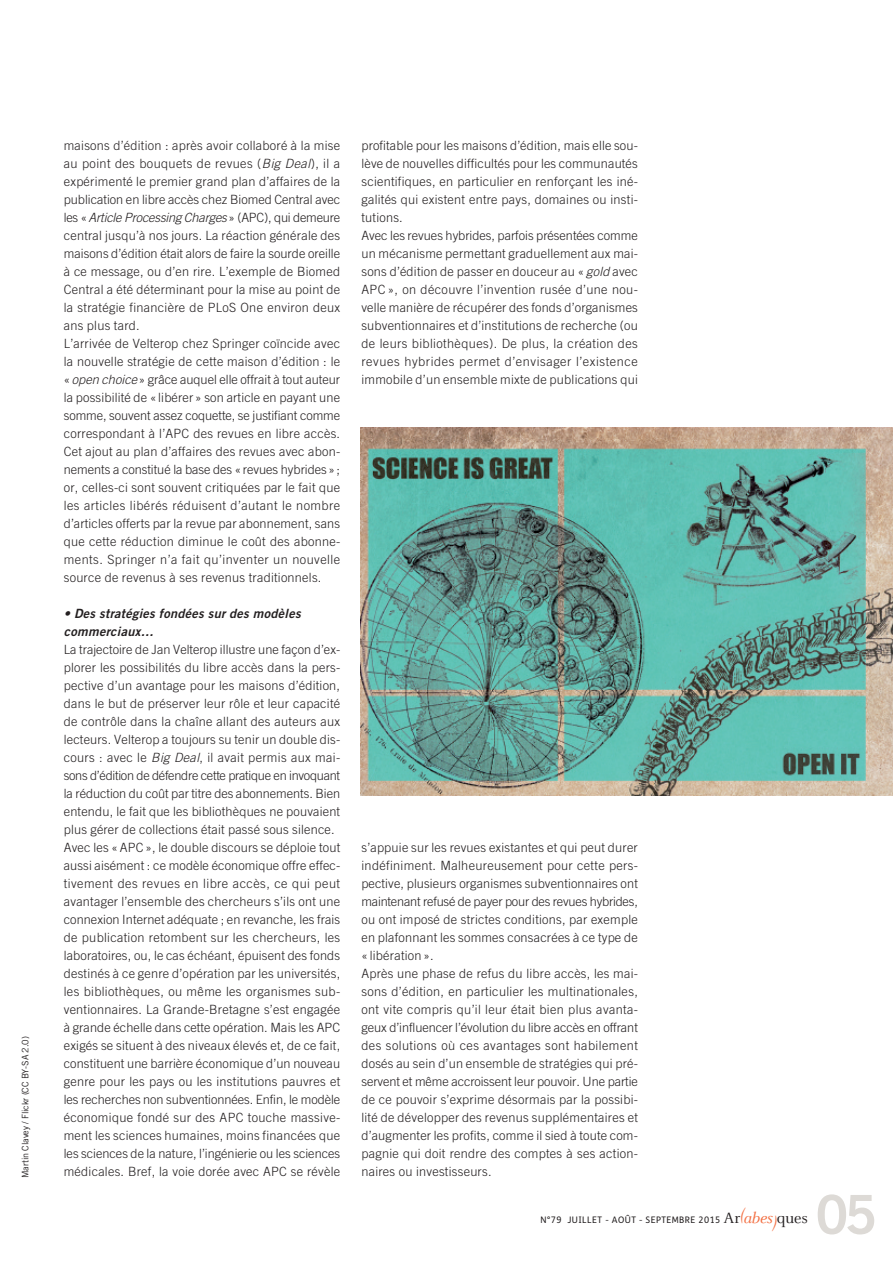
<style>
.page{position:relative;width:893px;height:1263px;background:#fff}
.page>*{position:absolute;margin:0;border:0;box-sizing:border-box;transform-origin:0 0}
.t1{font:54px "Trade Gothic Bold Two";color:#dddad6}
.t2{font:300 12.75px/18px "Trade Gothic";letter-spacing:.02em;color:#231f20}
.t3{font:italic 12.75px/18px "Trade Gothic Bold Two";letter-spacing:.025em;color:#231f20}
.t4{font:9px "FS Me";letter-spacing:.05em;color:#231f20}
.t5{font:9px "Trade Gothic";letter-spacing:-.01em;color:#231f20}
.s1{font-style:italic}
.s2{font-family:"Celeste";font-size:16.5px}
.s3{font-family:"Celeste";font-style:italic;font-size:16.5px;color:#f36f42}
</style>
<div class="page">
<img style="left:361px;top:427px;width:532px;height:368px">
<p class="t5" style="left:22px;top:1178px;width:143px;rotate:-90deg">Martin Clavey / Flickr (CC BY-SA 2.0)</p>
<p class="t2" style="left:64px;top:137px;width:278px">maisons d’édition : après avoir collaboré à la mise au point des bouquets de revues (<span class="s1">Big Deal</span>), il a expérimenté le premier grand plan d’affaires de la publication en libre accès chez Biomed Central avec les «<span class="s1">Article Processing Charges</span> » (APC), qui demeure central jusqu’à nos jours. La réaction générale des maisons d’édition était alors de faire la sourde oreille à ce message, ou d’en rire. L’exemple de Biomed Central a été déterminant pour la mise au point de la stratégie financière de PLoS One environ deux ans plus tard.<br>L’arrivée de Velterop chez Springer coïncide avec la nouvelle stratégie de cette maison d’édition : le « <span class="s1">open choice</span> » grâce auquel elle offrait à tout auteur la possibilité de « libérer » son article en payant une somme, souvent assez coquette, se justifiant comme correspondant à l’APC des revues en libre accès.<br>Cet ajout au plan d’affaires des revues avec abon&shy;nements a constitué la base des « revues hybrides »; or, celles-ci sont souvent critiquées par le fait que les articles libérés réduisent d’autant le nombre d’articles offerts par la revue par abonnement, sans que cette réduction diminue le coût des abonne&shy;ments. Springer n’a fait qu’inventer un nouvelle source de revenus à ses revenus traditionnels.</p>
<p class="t3" style="left:64px;top:605px;width:238px">• Des stratégies fondées sur des modèles commerciaux…</p>
<p class="t2" style="left:64px;top:641px;width:278px">La trajectoire de Jan Velterop illustre une façon d’ex&shy;plorer les possibilités du libre accès dans la pers&shy;pective d’un avantage pour les maisons d’édition, dans le but de préserver leur rôle et leur capacité de contrôle dans la chaîne allant des auteurs aux lecteurs. Velterop a toujours su tenir un double dis&shy;cours : avec le <span class="s1">Big Deal</span>, il avait permis aux mai&shy;sons d’édition de défendre cette pratique en invoquant la réduction du coût par titre des abonnements. Bien entendu, le fait que les bibliothèques ne pouvaient plus gérer de collections était passé sous silence.<br>Avec les «APC», le double discours se déploie tout aussi aisément : ce modèle économique offre effec&shy;tivement des revues en libre accès, ce qui peut avantager l’ensemble des chercheurs s’ils ont une connexion Internet adéquate ; en revanche, les frais de publication retombent sur les chercheurs, les laboratoires, ou, le cas échéant, épuisent des fonds destinés à ce genre d’opération par les universités, les bibliothèques, ou même les organismes sub&shy;ventionnaires. La Grande-Bretagne s’est engagée à grande échelle dans cette opération. Mais les APC exigés se situent à des niveaux élevés et, de ce fait, constituent une barrière économique d’un nouveau genre pour les pays ou les institutions pauvres et les recherches non subventionnées. Enfin, le modèle économique fondé sur des APC touche massive&shy;ment les sciences humaines, moins financées que les sciences de la nature, l’ingénierie ou les sciences médicales. Bref, la voie dorée avec APC se révèle</p>
<p class="t2" style="left:361px;top:137px;width:278px">profitable pour les maisons d’édition, mais elle sou&shy;lève de nouvelles difficultés pour les communautés scientifiques, en particulier en renforçant les iné&shy;galités qui existent entre pays, domaines ou insti&shy;tutions.<br>Avec les revues hybrides, parfois présentées comme un mécanisme permettant graduellement aux mai&shy;sons d’édition de passer en douceur au « <span class="s1">gold</span> avec APC », on découvre l’invention rusée d’une nou&shy;velle manière de récupérer des fonds d’organismes subventionnaires et d’institutions de recherche (ou de leurs bibliothèques). De plus, la création des revues hybrides permet d’envisager l’existence immobile d’un ensemble mixte de publications qui</p>
<p class="t2" style="left:361px;top:839px;width:278px">s’appuie sur les revues existantes et qui peut durer indéfiniment. Malheureusement pour cette pers&shy;pective, plusieurs organismes subventionnaires ont maintenant refusé de payer pour des revues hybrides, ou ont imposé de strictes conditions, par exemple en plafonnant les sommes consacrées à ce type de « libération ».<br>Après une phase de refus du libre accès, les mai&shy;sons d’édition, en particulier les multinationales, ont vite compris qu’il leur était bien plus avanta&shy;geux d’influencer l’évolution du libre accès en offrant des solutions où ces avantages sont habilement dosés au sein d’un ensemble de stratégies qui pré&shy;servent et même accroissent leur pouvoir. Une partie de ce pouvoir s’exprime désormais par la possibi&shy;lité de développer des revenus supplémentaires et d’augmenter les profits, comme il sied à toute com&shy;pagnie qui doit rendre des comptes à ses action-</p>
<p class="t2" style="left:361px;top:1163px;width:132px">naires ou investisseurs.</p>
<p class="t4" style="left:541px;top:1217px;width:269px">N°79 JUILLET - AOÛT - SEPTEMBRE 2015 <span class="s2">Ar</span><sup>(</sup><span class="s3">abes)</span><span class="s2">ques</span></p>
<h1 class="t1" style="left:815px;top:1195px;width:63px">05</h1>
</div>
